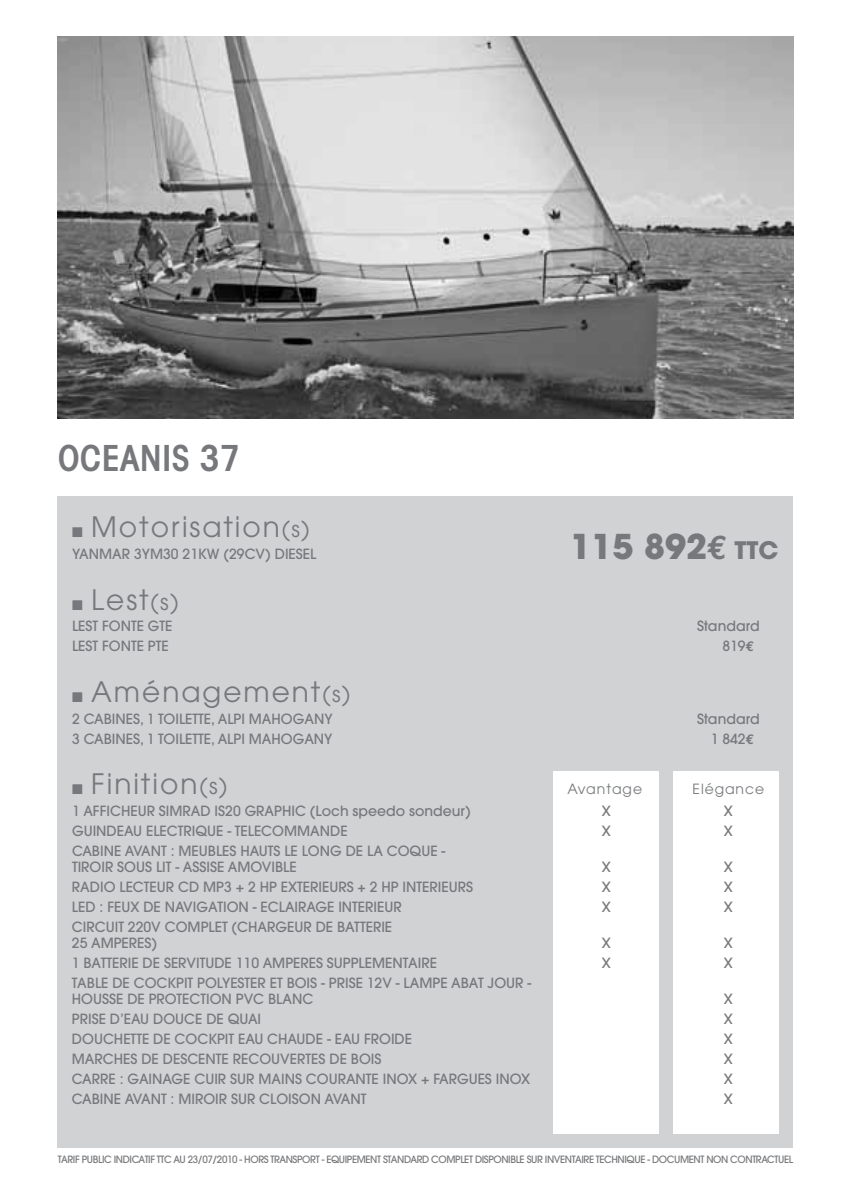
<style>
.page{position:relative;width:851px;height:1191px;background:#fff}
.page>*{position:absolute;margin:0;border:0;box-sizing:border-box;transform-origin:0 0}
.t1{font:600 condensed 36px "Avant Garde";color:#76787b}
.t2{font:700 34px "Avant Garde";color:#76787b}
.t3{font:28px "Avant Garde";letter-spacing:.07em;color:#76787b}
.t4{font:500 14px/16px "Avant Garde";color:#76787b}
.t5{font:14px "Avant Garde";letter-spacing:.07em;color:#76787b}
.t6{font:500 10px "Avant Garde";letter-spacing:-.04em;color:#76787b}
.s1{font-size:22px}
.s2{font-family:"Euro Mono"}
.s3{font-size:24px}
.s4{font-family:"Euro Mono";font-weight:700}
</style>
<div class="page">
<div style="left:58px;top:496px;width:735px;height:651px;background:#d1d2d4"></div>
<img style="left:58px;top:37px;width:735px;height:382px">
<div style="left:553px;top:771px;width:105px;height:362px;background:#fff"></div>
<div style="left:673px;top:771px;width:105px;height:362px;background:#fff"></div>
<h1 class="t1" style="left:58px;top:436px;width:184px">OCEANIS 37</h1>
<h3 class="t3" style="left:72px;top:510px;width:239px">■ Motorisation<span class="s1">(s)</span></h3>
<p class="t4" style="left:72px;top:546px;width:246px">YANMAR 3YM30 21KW (29CV) DIESEL</p>
<h2 class="t2" style="left:570px;top:524px;width:209px">115 892<span class="s2">E</span> <span class="s3">TTC</span></h2>
<h3 class="t3" style="left:72px;top:583px;width:108px">■ Lest<span class="s1">(s)</span></h3>
<p class="t4" style="left:72px;top:618px;width:102px">LEST FONTE GTE</p>
<p class="t4" style="left:697px;top:618px;width:64px">Standard</p>
<p class="t4" style="left:72px;top:638px;width:98px">LEST FONTE PTE</p>
<p class="t4" style="left:722px;top:638px;width:33px">819<span class="s4">E</span></p>
<h3 class="t3" style="left:72px;top:675px;width:280px">■ Aménagement<span class="s1">(s)</span></h3>
<p class="t4" style="left:72px;top:710px;width:262px">2 CABINES, 1 TOILETTE, ALPI MAHOGANY</p>
<p class="t4" style="left:697px;top:710px;width:64px">Standard</p>
<p class="t4" style="left:72px;top:730px;width:262px">3 CABINES, 1 TOILETTE, ALPI MAHOGANY</p>
<p class="t4" style="left:710px;top:730px;width:45px">1 842<span class="s4">E</span></p>
<h3 class="t3" style="left:72px;top:767px;width:157px">■ Finition<span class="s1">(s)</span></h3>
<p class="t5" style="left:567px;top:781px;width:76px">Avantage</p>
<p class="t5" style="left:692px;top:781px;width:73px">Elégance</p>
<p class="t4" style="left:72px;top:803px;width:400px">1 AFFICHEUR SIMRAD IS20 GRAPHIC (Loch speedo sondeur)</p>
<p class="t4" style="left:601px;top:803px;width:11px">X</p>
<p class="t4" style="left:723px;top:803px;width:11px">X</p>
<p class="t4" style="left:72px;top:823px;width:277px">GUINDEAU ELECTRIQUE - TELECOMMANDE</p>
<p class="t4" style="left:601px;top:823px;width:11px">X</p>
<p class="t4" style="left:723px;top:823px;width:11px">X</p>
<p class="t4" style="left:72px;top:843px;width:375px">CABINE AVANT : MEUBLES HAUTS LE LONG DE LA COQUE -<br>TIROIR SOUS LIT - ASSISE AMOVIBLE</p>
<p class="t4" style="left:601px;top:859px;width:11px">X</p>
<p class="t4" style="left:723px;top:859px;width:11px">X</p>
<p class="t4" style="left:72px;top:878px;width:402px">RADIO LECTEUR CD MP3 + 2 HP EXTERIEURS + 2 HP INTERIEURS</p>
<p class="t4" style="left:601px;top:878px;width:11px">X</p>
<p class="t4" style="left:723px;top:878px;width:11px">X</p>
<p class="t4" style="left:72px;top:898px;width:331px">LED : FEUX DE NAVIGATION - ECLAIRAGE INTERIEUR</p>
<p class="t4" style="left:601px;top:898px;width:11px">X</p>
<p class="t4" style="left:723px;top:898px;width:11px">X</p>
<p class="t4" style="left:72px;top:918px;width:322px">CIRCUIT 220V COMPLET (CHARGEUR DE BATTERIE<br>25 AMPERES)</p>
<p class="t4" style="left:601px;top:934px;width:11px">X</p>
<p class="t4" style="left:723px;top:934px;width:11px">X</p>
<p class="t4" style="left:72px;top:954px;width:366px">1 BATTERIE DE SERVITUDE 110 AMPERES SUPPLEMENTAIRE</p>
<p class="t4" style="left:601px;top:954px;width:11px">X</p>
<p class="t4" style="left:723px;top:954px;width:11px">X</p>
<p class="t4" style="left:72px;top:974px;width:461px">TABLE DE COCKPIT POLYESTER ET BOIS - PRISE 12V - LAMPE ABAT JOUR -<br>HOUSSE DE PROTECTION PVC BLANC</p>
<p class="t4" style="left:723px;top:990px;width:11px">X</p>
<p class="t4" style="left:72px;top:1010px;width:191px">PRISE D’EAU DOUCE DE QUAI</p>
<p class="t4" style="left:723px;top:1010px;width:11px">X</p>
<p class="t4" style="left:72px;top:1030px;width:341px">DOUCHETTE DE COCKPIT EAU CHAUDE - EAU FROIDE</p>
<p class="t4" style="left:723px;top:1030px;width:11px">X</p>
<p class="t4" style="left:72px;top:1050px;width:311px">MARCHES DE DESCENTE RECOUVERTES DE BOIS</p>
<p class="t4" style="left:723px;top:1050px;width:11px">X</p>
<p class="t4" style="left:72px;top:1070px;width:460px">CARRE : GAINAGE CUIR SUR MAINS COURANTE INOX + FARGUES INOX</p>
<p class="t4" style="left:723px;top:1070px;width:11px">X</p>
<p class="t4" style="left:72px;top:1090px;width:296px">CABINE AVANT : MIROIR SUR CLOISON AVANT</p>
<p class="t4" style="left:723px;top:1090px;width:11px">X</p>
<p class="t6" style="left:58px;top:1152px;width:736px">TARIF PUBLIC INDICATIF TTC AU 23/07/2010 - HORS TRANSPORT - EQUIPEMENT STANDARD COMPLET DISPONIBLE SUR INVENTAIRE TECHNIQUE - DOCUMENT NON CONTRACTUEL</p>
</div>
